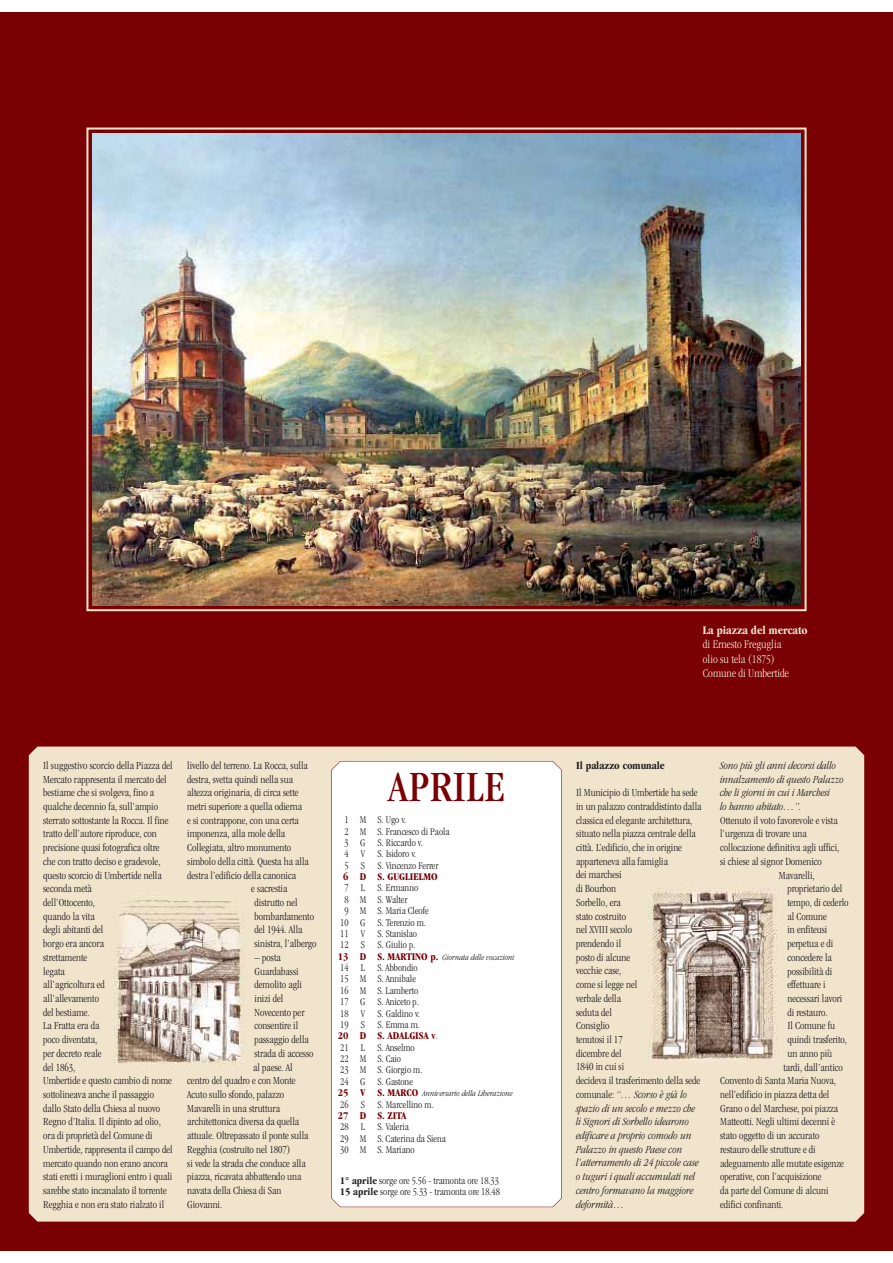
<style>
.page{position:relative;width:893px;height:1263px;background:#fff}
.page>*{position:absolute;margin:0;border:0;box-sizing:border-box;transform-origin:0 0}
.t1{font:condensed 44.7px "Garamond";letter-spacing:.02em;color:#790003}
.t2{font:300 condensed 12.15px/14.2px "Garamond";color:#f0e4cc}
.t3{font:700 condensed 12.15px "Garamond";color:#f0e4cc}
.t4{font:300 condensed 11.1px/13.6px "Garamond";color:#231f20}
.t5{font:italic 300 condensed 11.1px/13.6px "Garamond";color:#231f20}
.t6{font:700 condensed 11.1px "Garamond";color:#231f20}
.t7{font:300 condensed 10.65px/11.4px "Garamond";color:#231f20}
.t8{font:700 condensed 10.65px "Garamond";color:#790004}
.t9{font:italic 300 condensed 8.7px "Garamond";color:#231f20}
.s1{font-weight:700;font-style:normal;font-size:10.65px;color:#790004}
.s2{font-weight:700;color:#790004}
.s3{color:#ed1e25}
.s4{font-weight:700}
.s5{font-style:italic}
</style>
<div class="page">
<div style="left:0;top:12px;width:892px;height:1238px;background:#790003"></div>
<div style="left:29px;top:747px;width:835px;height:475px;background:#f0e4cc"></div>
<div style="left:331px;top:761px;width:230px;height:446px;background:#fff"></div>
<img style="left:92px;top:133px;width:708px;height:472px">
<img style="left:113px;top:894px;width:133px;height:172px">
<img style="left:648px;top:888px;width:128px;height:174px">
<div style="left:86px;top:128px;width:720px;height:483px;border:2px solid #f0e4cc"></div>
<p class="t4" style="left:43px;top:759px;width:131px">Il suggestivo scorcio della Piazza del<br>Mercato rappresenta il mercato del bestiame che si svolgeva, fino a qualche decennio fa, sull’ampio sterrato sottostante la Rocca. Il fine tratto dell’autore riproduce, con precisione quasi fotografica oltre che con tratto deciso e gradevole, questo scorcio di Umbertide nella seconda metà<br>dell’Ottocento,<br>quando la vita<br>degli abitanti del<br>borgo era ancora<br>strettamente<br>legata<br>all’agricoltura ed<br>all’allevamento<br>del bestiame.<br>La Fratta era da<br>poco diventata,<br>per decreto reale<br>del 1863,<br>Umbertide e questo cambio di nome sottolineava anche il passaggio dallo Stato della Chiesa al nuovo<br>Regno d’Italia. Il dipinto ad olio, ora di proprietà del Comune di<br>Umbertide, rappresenta il campo del mercato quando non erano ancora stati eretti i muraglioni entro i quali sarebbe stato incanalato il torrente<br>Regghia e non era stato rialzato il</p>
<p class="t4" style="left:187px;top:759px;width:122px">livello del terreno. La Rocca, sulla</p>
<p class="t4" style="left:187px;top:773px;width:107px">destra, svetta quindi nella sua</p>
<p class="t4" style="left:187px;top:787px;width:113px">altezza originaria, di circa sette</p>
<p class="t4" style="left:187px;top:800px;width:116px">metri superiore a quella odierna</p>
<p class="t4" style="left:187px;top:814px;width:113px">e si contrappone, con una certa</p>
<p class="t4" style="left:187px;top:828px;width:100px">imponenza, alla mole della</p>
<p class="t4" style="left:187px;top:842px;width:105px">Collegiata, altro monumento</p>
<p class="t4" style="left:187px;top:855px;width:123px">simbolo della città. Questa ha alla</p>
<p class="t4" style="left:187px;top:869px;width:110px">destra l’edificio della canonica</p>
<p class="t4" style="left:251px;top:883px;width:38px">e sacrestia</p>
<p class="t4" style="left:254px;top:896px;width:45px">distrutto nel</p>
<p class="t4" style="left:254px;top:910px;width:61px">bombardamento</p>
<p class="t4" style="left:254px;top:924px;width:50px">del 1944. Alla</p>
<p class="t4" style="left:254px;top:938px;width:64px">sinistra, l’albergo</p>
<p class="t4" style="left:254px;top:951px;width:28px">– posta</p>
<p class="t4" style="left:254px;top:965px;width:46px">Guardabassi</p>
<p class="t4" style="left:254px;top:979px;width:49px">demolito agli</p>
<p class="t4" style="left:254px;top:992px;width:30px">inizi del</p>
<p class="t4" style="left:254px;top:1006px;width:51px">Novecento per</p>
<p class="t4" style="left:254px;top:1020px;width:45px">consentire il</p>
<p class="t4" style="left:254px;top:1034px;width:56px">passaggio della</p>
<p class="t4" style="left:254px;top:1047px;width:60px">strada di accesso</p>
<p class="t4" style="left:253px;top:1061px;width:41px">al paese. Al</p>
<p class="t4" style="left:187px;top:1075px;width:110px">centro del quadro e con Monte</p>
<p class="t4" style="left:187px;top:1088px;width:98px">Acuto sullo sfondo, palazzo</p>
<p class="t4" style="left:187px;top:1102px;width:94px">Mavarelli in una struttura</p>
<p class="t4" style="left:187px;top:1116px;width:113px">architettonica diversa da quella</p>
<p class="t4" style="left:187px;top:1130px;width:123px">attuale. Oltrepassato il ponte sulla</p>
<p class="t4" style="left:187px;top:1143px;width:105px">Regghia (costruito nel 1807)</p>
<p class="t4" style="left:187px;top:1157px;width:120px">si vede la strada che conduce alla</p>
<p class="t4" style="left:187px;top:1171px;width:116px">piazza, ricavata abbattendo una</p>
<p class="t4" style="left:187px;top:1184px;width:96px">navata della Chiesa di San</p>
<p class="t4" style="left:187px;top:1198px;width:37px">Giovanni.</p>
<h1 class="t1" style="left:388px;top:770px;width:118px">APRILE</h1>
<p class="t7" style="left:344px;top:815px;width:107px">1 M S. Ugo v.<br>2 M S. Francesco di Paola<br>3 G S. Riccardo v.<br>4 V S. Isidoro v.<br>5 S S. Vincenzo Ferrer</p>
<p class="t8" style="left:343px;top:873px;width:96px">6 D S. GUGLIELMO</p>
<p class="t7" style="left:344px;top:883px;width:75px">7 L S. Ermanno</p>
<p class="t7" style="left:344px;top:895px;width:64px">8 M S. Walter</p>
<p class="t7" style="left:344px;top:906px;width:86px">9 M S. Maria Cleofe</p>
<p class="t7" style="left:340px;top:917px;width:87px">10 G S. Terenzio m.</p>
<p class="t7" style="left:340px;top:929px;width:78px">11 V S. Stanislao</p>
<p class="t7" style="left:340px;top:940px;width:76px">12 S S. Giulio p.</p>
<p class="t9" style="left:338px;top:954px;width:178px"><span class="s1">13 D S. MARTINO p.</span> Giornata delle vocazioni</p>
<p class="t7" style="left:338px;top:963px;width:101px">14 L S. Abbondio<br>15 M S. Annibale<br>16 M S. Lamberto<br>17 G S. Aniceto p.<br>18 V S. Galdino v.<br>19 S S. Emma m.<br><span class="s2">20 D S. ADALGISA v</span><span class="s3">.<br></span>21 L S. Anselmo<br>22 M S. Caio<br>23 M S. Giorgio m.<br>24 G S. Gastone</p>
<p class="t9" style="left:338px;top:1090px;width:176px"><span class="s1">25 V S. MARCO</span> Anniversario della Liberazione</p>
<p class="t7" style="left:340px;top:1099px;width:95px">26 S S. Marcellino m.</p>
<p class="t8" style="left:338px;top:1112px;width:70px">27 D S. ZITA</p>
<p class="t7" style="left:340px;top:1122px;width:107px">28 L S. Valeria<br>29 M S. Caterina da Siena<br>30 M S. Mariano</p>
<p class="t7" style="left:340px;top:1176px;width:161px"><span class="s4">1° aprile</span> sorge ore 5.56 - tramonta ore 18.33<br><span class="s4">15 aprile</span> sorge ore 5.33 - tramonta ore 18.48</p>
<p class="t3" style="left:703px;top:626px;width:106px">La piazza del mercato</p>
<p class="t2" style="left:703px;top:638px;width:87px">di Ernesto Freguglia olio su tela (1875)<br>Comune di Umbertide</p>
<p class="t6" style="left:576px;top:761px;width:90px">Il palazzo comunale</p>
<p class="t4" style="left:576px;top:787px;width:127px">Il Municipio di Umbertide ha sede in un palazzo contraddistinto dalla classica ed elegante architettura, situato nella piazza centrale della città. L’edificio, che in origine apparteneva alla famiglia<br>dei marchesi<br>di Bourbon<br>Sorbello, era<br>stato costruito<br>nel XVIII secolo<br>prendendo il<br>posto di alcune<br>vecchie case,<br>come si legge nel<br>verbale della<br>seduta del<br>Consiglio<br>tenutosi il 17<br>dicembre del<br>1840 in cui si<br>decideva il trasferimento della sede comunale: <span class="s5">“… Scorso è già lo spazio di un secolo e mezzo che li Signori di Sorbello idearono edificare a proprio comodo un<br>Palazzo in questo Paese con l’atterramento di 24 piccole case o tuguri i quali accumulati nel centro formavano la maggiore deformità…</span></p>
<p class="t5" style="left:720px;top:759px;width:125px">Sono più gli anni decorsi dallo innalzamento di questo Palazzo che li giorni in cui i Marchesi<br>lo hanno abitato…”.</p>
<p class="t4" style="left:720px;top:814px;width:119px">Ottenuto il voto favorevole e vista</p>
<p class="t4" style="left:720px;top:828px;width:88px">l’urgenza di trovare una</p>
<p class="t4" style="left:720px;top:842px;width:121px">collocazione definitiva agli uffici,</p>
<p class="t4" style="left:720px;top:855px;width:103px">si chiese al signor Domenico</p>
<p class="t4" style="left:779px;top:869px;width:37px">Mavarelli,</p>
<p class="t4" style="left:787px;top:883px;width:56px">proprietario del</p>
<p class="t4" style="left:787px;top:896px;width:63px">tempo, di cederlo</p>
<p class="t4" style="left:787px;top:910px;width:41px">al Comune</p>
<p class="t4" style="left:787px;top:924px;width:41px">in enfiteusi</p>
<p class="t4" style="left:787px;top:938px;width:47px">perpetua e di</p>
<p class="t4" style="left:787px;top:951px;width:46px">concedere la</p>
<p class="t4" style="left:787px;top:965px;width:46px">possibilità di</p>
<p class="t4" style="left:787px;top:979px;width:40px">effettuare i</p>
<p class="t4" style="left:787px;top:992px;width:56px">necessari lavori</p>
<p class="t4" style="left:787px;top:1006px;width:42px">di restauro.</p>
<p class="t4" style="left:787px;top:1020px;width:49px">Il Comune fu</p>
<p class="t4" style="left:787px;top:1034px;width:61px">quindi trasferito,</p>
<p class="t4" style="left:787px;top:1047px;width:46px">un anno più</p>
<p class="t4" style="left:783px;top:1061px;width:61px">tardi, dall’antico</p>
<p class="t4" style="left:720px;top:1075px;width:117px">Convento di Santa Maria Nuova,</p>
<p class="t4" style="left:720px;top:1088px;width:111px">nell’edificio in piazza detta del</p>
<p class="t4" style="left:720px;top:1102px;width:119px">Grano o del Marchese, poi piazza</p>
<p class="t4" style="left:720px;top:1116px;width:117px">Matteotti. Negli ultimi decenni è</p>
<p class="t4" style="left:720px;top:1130px;width:101px">stato oggetto di un accurato</p>
<p class="t4" style="left:720px;top:1143px;width:97px">restauro delle strutture e di</p>
<p class="t4" style="left:720px;top:1157px;width:125px">adeguamento alle mutate esigenze</p>
<p class="t4" style="left:720px;top:1171px;width:103px">operative, con l’acquisizione</p>
<p class="t4" style="left:720px;top:1184px;width:110px">da parte del Comune di alcuni</p>
<p class="t4" style="left:720px;top:1198px;width:65px">edifici confinanti.</p>
</div>
